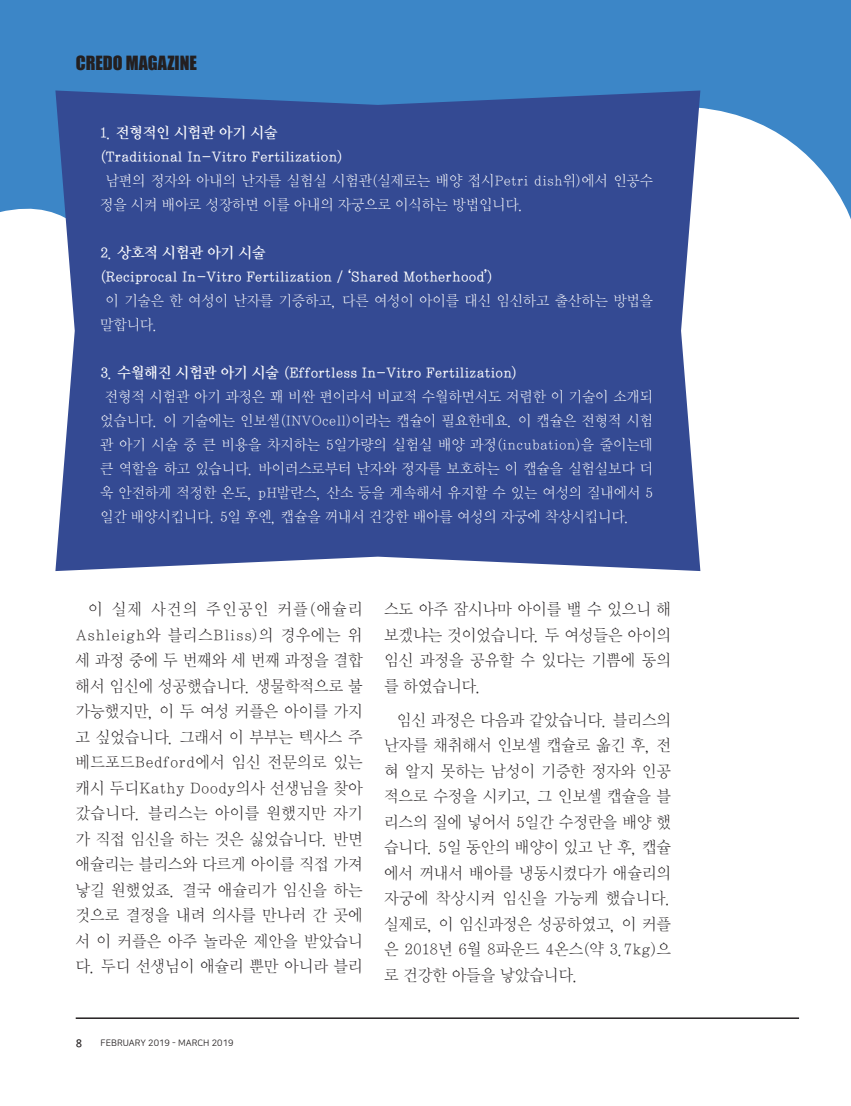
<style>
.page{position:relative;width:851px;height:1106px;background:#fff}
.page>*{position:absolute;margin:0;border:0;box-sizing:border-box;transform-origin:0 0}
.t1{font:18px "Impact";color:#231f20}
.t2{font:16.5px/25.5px "KBI Zmjo L";color:#231f20;text-align:justify}
.t3{font:15px/24px "KBI Zmjo L";color:#fff}
.t4{font:15px/24px "KBI Zmjo B";color:#fff}
.t5{font:10.5px "KBI Zgo M";color:#231f20}
.t6{font:9px "Nanum Square Round R";color:#231f20}
</style>
<div class="page">
<hr style="left:76px;top:1017px;width:722px;height:2px;background:#231f20">
<svg style="left:0;top:0;width:850px;height:217px;background:#5294cd"></svg>
<div style="left:55px;top:90px;width:645px;height:481px;background:#344a93"></div>
<p class="t1" style="left:76px;top:48px;width:123px">CREDO MAGAZINE</p>
<p class="t4" style="left:100px;top:120px;width:244px">1. 전형적인 시험관 아기 시술 (Traditional In-Vitro Fertilization)</p>
<p class="t3" style="left:100px;top:167px;width:554px;text-indent:6px">남편의 정자와 아내의 난자를 실험실 시험관(실제로는 배양 접시Petri dish위)에서 인공수 정을 시켜 배아로 성장하면 이를 아내의 자궁으로 이식하는 방법입니다.</p>
<p class="t4" style="left:100px;top:240px;width:394px">2. 상호적 시험관 아기 시술<br>(Reciprocal In-Vitro Fertilization / ‘Shared Motherhood’)</p>
<p class="t3" style="left:100px;top:287px;width:554px;text-indent:5px">이 기술은 한 여성이 난자를 기증하고, 다른 여성이 아이를 대신 임신하고 출산하는 방법을 말합니다.</p>
<p class="t4" style="left:100px;top:360px;width:418px">3. 수월해진 시험관 아기 시술 (Effortless In-Vitro Fertilization)</p>
<p class="t3" style="left:100px;top:383px;width:554px;text-align:justify;text-indent:5px">전형적 시험관 아기 과정은 꽤 비싼 편이라서 비교적 수월하면서도 저렴한 이 기술이 소개되 었습니다. 이 기술에는 인보셀(INVOcell)이라는 캡슐이 필요한데요. 이 캡슐은 전형적 시험 관 아기 시술 중 큰 비용을 차지하는 5일가량의 실험실 배양 과정(incubation)을 줄이는데 큰 역할을 하고 있습니다. 바이러스로부터 난자와 정자를 보호하는 이 캡슐을 실험실보다 더 욱 안전하게 적정한 온도, pH발란스, 산소 등을 계속해서 유지할 수 있는 여성의 질내에서 5 일간 배양시킵니다. 5일 후엔, 캡슐을 꺼내서 건강한 배아를 여성의 자궁에 착상시킵니다.</p>
<p class="t2" style="left:75px;top:595px;width:289px;text-indent:13px">이 실제 사건의 주인공인 커플(애슐리 Ashleigh와 블리스Bliss)의 경우에는 위 세 과정 중에 두 번째와 세 번째 과정을 결합 해서 임신에 성공했습니다. 생물학적으로 불 가능했지만, 이 두 여성 커플은 아이를 가지 고 싶었습니다. 그래서 이 부부는 텍사스 주 베드포드Bedford에서 임신 전문의로 있는 캐시 두디Kathy Doody의사 선생님을 찾아 갔습니다. 블리스는 아이를 원했지만 자기 가 직접 임신을 하는 것은 싫었습니다. 반면 애슐리는 블리스와 다르게 아이를 직접 가져 낳길 원했었죠. 결국 애슐리가 임신을 하는 것으로 결정을 내려 의사를 만나러 간 곳에 서 이 커플은 아주 놀라운 제안을 받았습니 다. 두디 선생님이 애슐리 뿐만 아니라 블리</p>
<p class="t2" style="left:384px;top:595px;width:289px">스도 아주 잠시나마 아이를 밸 수 있으니 해 보겠냐는 것이었습니다. 두 여성들은 아이의 임신 과정을 공유할 수 있다는 기쁨에 동의 를 하였습니다.</p>
<p class="t2" style="left:384px;top:706px;width:289px;text-indent:13px">임신 과정은 다음과 같았습니다. 블리스의 난자를 채취해서 인보셀 캡슐로 옮긴 후, 전 혀 알지 못하는 남성이 기증한 정자와 인공 적으로 수정을 시키고, 그 인보셀 캡슐을 블 리스의 질에 넣어서 5일간 수정란을 배양 했 습니다. 5일 동안의 배양이 있고 난 후, 캡슐 에서 꺼내서 배아를 냉동시켰다가 애슐리의 자궁에 착상시켜 임신을 가능케 했습니다. 실제로, 이 임신과정은 성공하였고, 이 커플 은 2018년 6월 8파운드 4온스(약 3.7kg)으 로 건강한 아들을 낳았습니다.</p>
<p class="t5" style="left:76px;top:1035px;width:8px">8</p>
<p class="t6" style="left:101px;top:1038px;width:134px">FEBRUARY 2019 - MARCH 2019</p>
</div>
